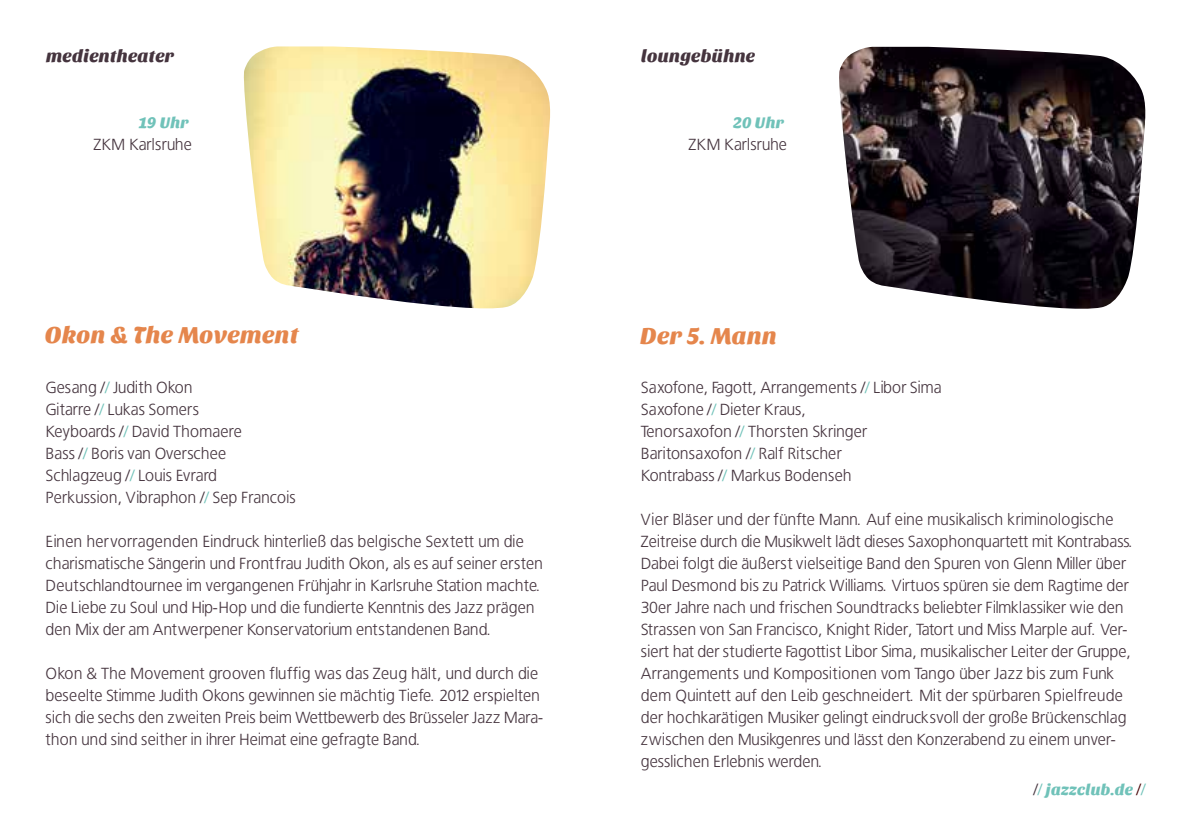
<style>
.page{position:relative;width:1191px;height:840px;background:#fff}
.page>*{position:absolute;margin:0;border:0;box-sizing:border-box;transform-origin:0 0}
.t1{font:24px "Sansita One";color:#e5864c}
.t2{font:18px "Sansita One";color:#45343e}
.t3{font:16px/22px "Bastardus Sans";color:#45343e}
.t4{font:16px "Sansita One";color:#70c2b9}
.s1{font-family:"Sansita One";color:#70c2b9}
.s2{color:#70c2b9}
.s3{font-family:"Bastardus Sans";color:#45343e}
.s4{font-family:"Bastardus Sans"}
.s5{font-family:"Bastardus Sans";color:#450003}
</style>
<div class="page">
<img style="left:243px;top:46px;width:308px;height:263px">
<img style="left:839px;top:47px;width:307px;height:262px">
<p class="t2" style="left:46px;top:45px;width:130px">medientheater</p>
<p class="t2" style="left:641px;top:46px;width:116px">loungebühne</p>
<p class="t3" style="left:93px;top:111px;width:100px;text-align:right"><span class="s1">19 Uhr<br></span>ZKM Karlsruhe</p>
<p class="t3" style="left:688px;top:112px;width:100px;text-align:right"><span class="s1">20 Uhr<br></span>ZKM Karlsruhe</p>
<p class="t1" style="left:45px;top:321px;width:255px">Okon &amp; The Movement</p>
<p class="t1" style="left:640px;top:322px;width:138px">Der 5. Mann</p>
<p class="t3" style="left:46px;top:376px;width:252px">Gesang /<span class="s2">/</span> Judith Okon<br>Gitarre /<span class="s2">/</span> Lukas Somers<br>Keyboards /<span class="s2">/</span> David Thomaere<br>Bass /<span class="s2">/</span> Boris van Overschee<br>Schlagzeug /<span class="s2">/</span> Louis Evrard<br>Perkussion, Vibraphon /<span class="s2">/</span> Sep Francois</p>
<p class="t3" style="left:46px;top:530px;width:499px">Einen hervorragenden Eindruck hinterließ das belgische Sextett um die charismatische Sängerin und Frontfrau Judith Okon, als es auf seiner ersten Deutschlandtournee im vergangenen Frühjahr in Karlsruhe Station machte.<br>Die Liebe zu Soul und Hip-Hop und die fundierte Kenntnis des Jazz prägen den Mix der am Antwerpener Konservatorium entstandenen Band.</p>
<p class="t3" style="left:46px;top:662px;width:499px">Okon &amp; The Movement grooven fluffig was das Zeug hält, und durch die beseelte Stimme Judith Okons gewinnen sie mächtig Tiefe. 2012 erspielten sich die sechs den zweiten Preis beim Wettbewerb des Brüsseler Jazz Mara&shy;thon und sind seither in ihrer Heimat eine gefragte Band.</p>
<p class="t3" style="left:641px;top:376px;width:302px">Saxofone, Fagott, Arrangements /<span class="s2">/</span> Libor Sima Saxofone /<span class="s2">/</span> Dieter Kraus,<br>Tenorsaxofon /<span class="s2">/</span> Thorsten Skringer Baritonsaxofon /<span class="s2">/</span> Ralf Ritscher<br>Kontrabass /<span class="s2">/</span> Markus Bodenseh</p>
<p class="t3" style="left:641px;top:508px;width:495px">Vier Bläser und der fünfte Mann. Auf eine musikalisch kriminologische Zeitreise durch die Musikwelt lädt dieses Saxophonquartett mit Kontrabass.<br>Dabei folgt die äußerst vielseitige Band den Spuren von Glenn Miller über Paul Desmond bis zu Patrick Williams. Virtuos spüren sie dem Ragtime der 30er Jahre nach und frischen Soundtracks beliebter Filmklassiker wie den Strassen von San Francisco, Knight Rider, Tatort und Miss Marple auf. Ver&shy;siert hat der studierte Fagottist Libor Sima, musikalischer Leiter der Gruppe, Arrangements und Kompositionen vom Tango über Jazz bis zum Funk dem Quintett auf den Leib geschneidert. Mit der spürbaren Spielfreude der hochkarätigen Musiker gelingt eindrucksvoll der große Brückenschlag zwischen den Musikgenres und lässt den Konzerabend zu einem unver&shy;gesslichen Erlebnis werden.</p>
<p class="t4" style="left:1033px;top:780px;width:114px"><span class="s3">/</span><span class="s4">/</span> jazzclub.de <span class="s5">/</span><span class="s4">/</span></p>
</div>
